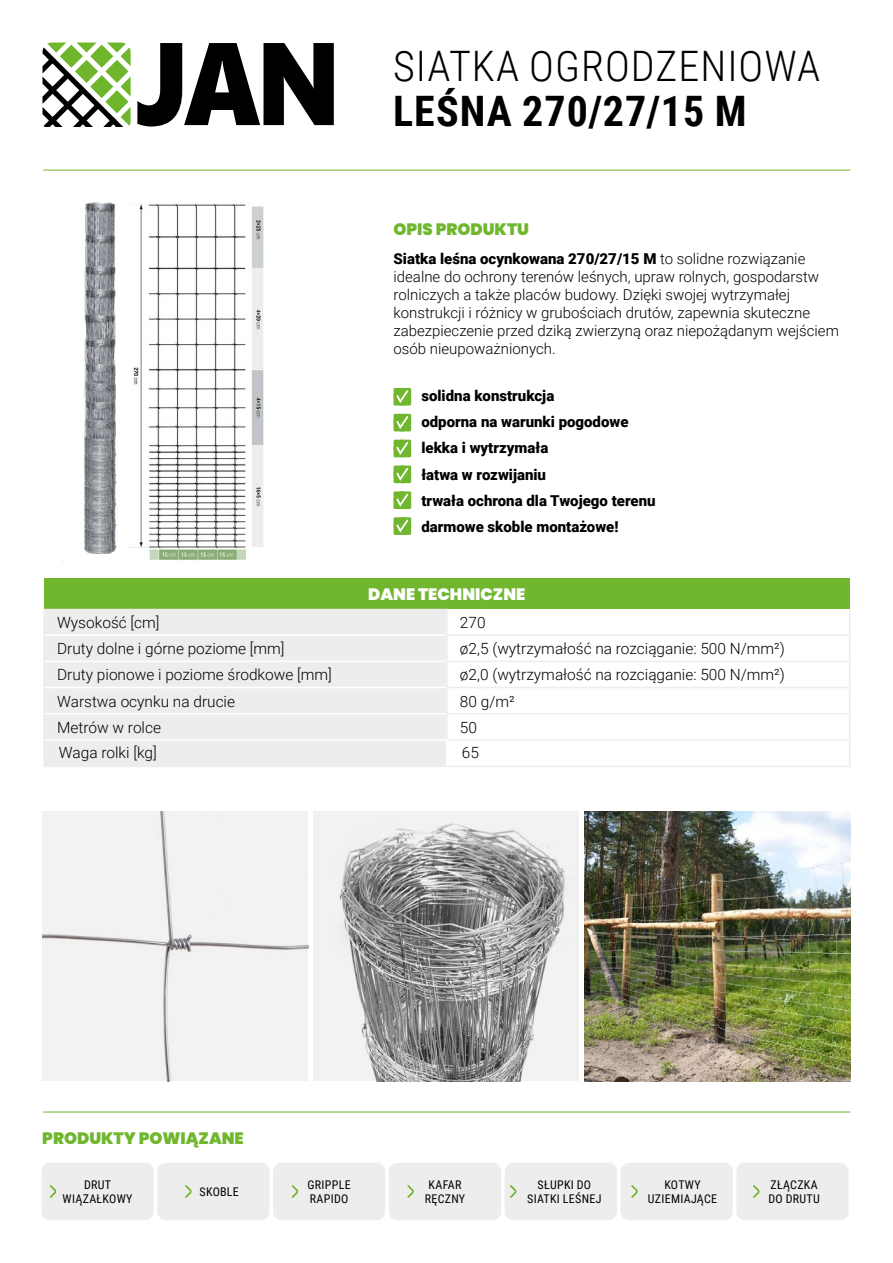
<style>
.page{position:relative;width:893px;height:1263px;background:#fff}
.page>*{position:absolute;margin:0;border:0;box-sizing:border-box;transform-origin:0 0}
.t1{font:300 42px "Roboto Condensed";letter-spacing:.025em;color:#000}
.t2{font:700 42px "Roboto Condensed";letter-spacing:.025em;color:#000}
.t3{font:900 16.5px "Poppins";color:#70b62f}
.t4{font:900 16.5px "Poppins";color:#fff}
.t5{font:300 15.45px "Roboto";color:#000}
.t6{font:300 15px/18px "Roboto";color:#000}
.t7{font:900 15px/26.1px "Roboto";color:#000}
.t8{font:12px/14.4px "Roboto Condensed";letter-spacing:.025em;color:#000;text-align:center}
.s1{font-weight:900}
</style>
<div class="page">
<svg style="left:137px;top:43px;width:197px;height:84px"></svg>
<svg style="left:43px;top:43px;width:88px;height:84px"></svg>
<div style="left:41px;top:1163px;width:113px;height:57px;background:#ededed;border-radius:9px"></div>
<div style="left:157px;top:1163px;width:112px;height:57px;background:#ededed;border-radius:9px"></div>
<div style="left:273px;top:1163px;width:112px;height:57px;background:#ededed;border-radius:9px"></div>
<div style="left:389px;top:1163px;width:112px;height:57px;background:#ededed;border-radius:9px"></div>
<div style="left:505px;top:1163px;width:112px;height:57px;background:#ededed;border-radius:9px"></div>
<div style="left:620px;top:1163px;width:113px;height:57px;background:#ededed;border-radius:9px"></div>
<div style="left:736px;top:1163px;width:113px;height:57px;background:#ededed;border-radius:9px"></div>
<svg style="left:50px;top:1185px;width:7px;height:13px"></svg>
<svg style="left:185px;top:1185px;width:7px;height:13px"></svg>
<svg style="left:292px;top:1185px;width:6px;height:13px"></svg>
<svg style="left:407px;top:1185px;width:7px;height:13px"></svg>
<svg style="left:510px;top:1185px;width:7px;height:13px"></svg>
<svg style="left:753px;top:1185px;width:7px;height:13px"></svg>
<svg style="left:631px;top:1185px;width:7px;height:13px"></svg>
<hr style="left:43px;top:170px;width:807px;height:1px;background:#70b62f">
<hr style="left:43px;top:1112px;width:807px;height:1px;background:#70b62f">
<img style="left:89px;top:204px;width:175px;height:357px">
<div style="left:394px;top:388px;width:17px;height:18px;background:#70b62f"></div>
<svg style="left:396px;top:390px;width:12px;height:13px"></svg>
<div style="left:394px;top:414px;width:17px;height:17px;background:#70b62f"></div>
<svg style="left:396px;top:416px;width:12px;height:13px"></svg>
<div style="left:394px;top:440px;width:17px;height:17px;background:#70b62f"></div>
<svg style="left:396px;top:442px;width:12px;height:13px"></svg>
<div style="left:394px;top:517px;width:17px;height:18px;background:#70b62f"></div>
<svg style="left:396px;top:519px;width:12px;height:14px"></svg>
<div style="left:394px;top:491px;width:17px;height:18px;background:#70b62f"></div>
<svg style="left:396px;top:494px;width:12px;height:13px"></svg>
<div style="left:394px;top:465px;width:17px;height:18px;background:#70b62f"></div>
<svg style="left:396px;top:468px;width:12px;height:13px"></svg>
<img style="left:585px;top:812px;width:265px;height:269px">
<div style="left:43px;top:812px;width:265px;height:269px;background:#eeeded"></div>
<svg style="left:314px;top:812px;width:265px;height:269px"></svg>
<img style="left:84px;top:202px;width:81px;height:351px">
<div style="left:44px;top:579px;width:806px;height:30px;background:#70b62f"></div>
<div style="left:45px;top:609px;width:401px;height:157px;background:#eeeded"></div>
<hr style="left:446px;top:609px;width:2px;height:25px;background:#eeeded">
<hr style="left:446px;top:634px;width:403px;height:2px;background:#eeeded">
<hr style="left:446px;top:636px;width:2px;height:25px;background:#eeeded">
<hr style="left:446px;top:661px;width:403px;height:1px;background:#eeeded">
<hr style="left:446px;top:662px;width:2px;height:25px;background:#eeeded">
<hr style="left:446px;top:687px;width:403px;height:1px;background:#eeeded">
<hr style="left:446px;top:688px;width:2px;height:25px;background:#eeeded">
<hr style="left:446px;top:713px;width:403px;height:2px;background:#eeeded">
<hr style="left:446px;top:715px;width:2px;height:24px;background:#eeeded">
<hr style="left:446px;top:739px;width:403px;height:2px;background:#eeeded">
<hr style="left:45px;top:634px;width:401px;height:2px;background:#fff">
<hr style="left:45px;top:661px;width:401px;height:1px;background:#fff">
<hr style="left:45px;top:687px;width:401px;height:1px;background:#fff">
<hr style="left:45px;top:713px;width:401px;height:2px;background:#fff">
<hr style="left:45px;top:739px;width:403px;height:2px;background:#fff">
<hr style="left:43px;top:609px;width:2px;height:26px;background:#eeeded">
<hr style="left:43px;top:635px;width:2px;height:26px;background:#eeeded">
<hr style="left:43px;top:661px;width:2px;height:26px;background:#eeeded">
<hr style="left:43px;top:687px;width:2px;height:27px;background:#eeeded">
<hr style="left:43px;top:714px;width:2px;height:26px;background:#eeeded">
<hr style="left:43px;top:740px;width:2px;height:26px;background:#eeeded">
<svg style="left:849px;top:609px;width:1px;height:157px"></svg>
<hr style="left:43px;top:766px;width:404px;height:1px;background:#eeeded">
<hr style="left:447px;top:766px;width:403px;height:1px;background:#eeeded">
<h1 class="t1" style="left:393px;top:37px;width:428px">SIATKA OGRODZENIOWA</h1>
<h1 class="t2" style="left:393px;top:82px;width:355px">LEŚNA 270/27/15 M</h1>
<p class="t3" style="left:393px;top:220px;width:137px">OPIS PRODUKTU</p>
<p class="t6" style="left:393px;top:249px;width:447px"><span class="s1">Siatka leśna ocynkowana 270/27/15 M</span> to solidne rozwiązanie idealne do ochrony terenów leśnych, upraw rolnych, gospodarstw rolniczych a także placów budowy. Dzięki swojej wytrzymałej konstrukcji i różnicy w grubościach drutów, zapewnia skuteczne zabezpieczenie przed dziką zwierzyną oraz niepożądanym wejściem osób nieupoważnionych.</p>
<p class="t7" style="left:421px;top:382px;width:236px">solidna konstrukcja<br>odporna na warunki pogodowe lekka i wytrzymała<br>łatwa w rozwijaniu<br>trwała ochrona dla Twojego terenu darmowe skoble montażowe!</p>
<p class="t4" style="left:368px;top:585px;width:159px">DANE TECHNICZNE</p>
<p class="t5" style="left:57px;top:611px;width:104px">Wysokość [cm]</p>
<p class="t5" style="left:460px;top:611px;width:27px">270</p>
<p class="t5" style="left:57px;top:638px;width:229px">Druty dolne i górne poziome [mm]</p>
<p class="t5" style="left:460px;top:638px;width:326px">ø2,5 (wytrzymałość na rozciąganie: 500 N/mm²)</p>
<p class="t5" style="left:57px;top:664px;width:276px">Druty pionowe i poziome środkowe [mm]</p>
<p class="t5" style="left:460px;top:664px;width:326px">ø2,0 (wytrzymałość na rozciąganie: 500 N/mm²)</p>
<p class="t5" style="left:57px;top:690px;width:179px">Warstwa ocynku na drucie</p>
<p class="t5" style="left:460px;top:690px;width:56px">80 g/m²</p>
<p class="t5" style="left:57px;top:716px;width:105px">Metrów w rolce</p>
<p class="t5" style="left:460px;top:716px;width:19px">50</p>
<p class="t5" style="left:59px;top:741px;width:99px">Waga rolki [kg]</p>
<p class="t5" style="left:462px;top:741px;width:19px">65</p>
<p class="t3" style="left:42px;top:1129px;width:203px">PRODUKTY POWIĄZANE</p>
<p class="t8" style="left:63px;top:1177px;width:71px">DRUT<br>WIĄZAŁKOWY</p>
<p class="t8" style="left:200px;top:1184px;width:41px">SKOBLE</p>
<p class="t8" style="left:308px;top:1177px;width:45px;text-align:left">GRIPPLE<br>RAPIDO</p>
<p class="t8" style="left:425px;top:1177px;width:42px">KAFAR<br>RĘCZNY</p>
<p class="t8" style="left:527px;top:1177px;width:76px">SŁUPKI DO<br>SIATKI LEŚNEJ</p>
<p class="t8" style="left:768px;top:1177px;width:53px;text-align:left">ZŁĄCZKA<br>DO DRUTU</p>
<p class="t8" style="left:648px;top:1177px;width:71px">KOTWY<br>UZIEMIAJĄCE</p>
</div>
